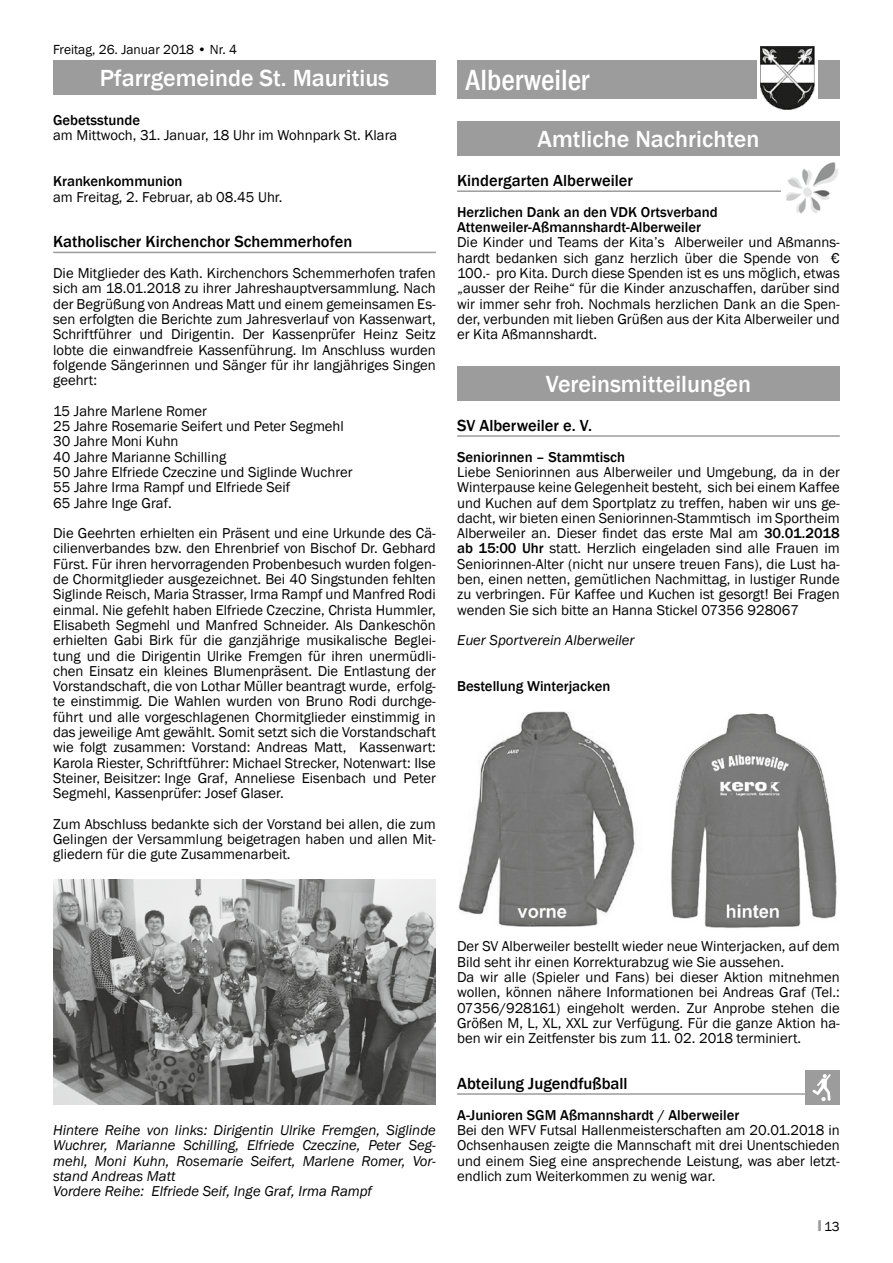
<style>
.page{position:relative;width:893px;height:1263px;background:#fff}
.page>*{position:absolute;margin:0;border:0;box-sizing:border-box;transform-origin:0 0}
.t1{font:500 condensed 30px "Franklin Gothic";color:#fff}
.t2{font:500 24px "Franklin Gothic";color:#fff}
.t3{font:500 16.5px "Franklin Gothic";color:#000}
.t4{font:14.7px/15.3px "Franklin Gothic";color:#000;text-align:justify}
.t5{font:italic 14.7px/15.3px "Franklin Gothic";color:#000}
.t6{font:500 14.7px/15.3px "Franklin Gothic";color:#000}
.t7{font:13.5px "Franklin Gothic";color:#000}
.s1{font-weight:500}
.s2{font-family:"Impact";color:#9c9c9d}
</style>
<div class="page">
<hr style="left:457px;top:190px;width:383px;height:2px;background:#9c9c9d">
<hr style="left:457px;top:435px;width:383px;height:2px;background:#9c9c9d">
<hr style="left:457px;top:1093px;width:383px;height:2px;background:#9c9c9d">
<div style="left:457px;top:60px;width:383px;height:38px;background:#9c9c9d"></div>
<div style="left:757px;top:47px;width:61px;height:63px;background:linear-gradient(to bottom,#fff,#fff)"></div>
<img style="left:761px;top:47px;width:53px;height:63px">
<div style="left:457px;top:122px;width:383px;height:34px;background:#9c9c9d"></div>
<img style="left:781px;top:162px;width:59px;height:51px">
<div style="left:457px;top:366px;width:383px;height:34px;background:#9c9c9d"></div>
<img style="left:458px;top:711px;width:379px;height:217px">
<div style="left:806px;top:1070px;width:34px;height:35px;background:#9c9c9d"></div>
<svg style="left:812px;top:1074px;width:19px;height:27px"></svg>
<hr style="left:53px;top:252px;width:383px;height:1px;background:#9c9c9d">
<div style="left:53px;top:60px;width:383px;height:34px;background:#9c9c9d"></div>
<img style="left:53px;top:879px;width:383px;height:225px">
<p class="t7" style="left:53px;top:41px;width:186px">Freitag, 26. Januar 2018 • Nr. 4</p>
<h2 class="t2" style="left:100px;top:63px;width:291px">Pfarrgemeinde St. Mauritius</h2>
<p class="t6" style="left:53px;top:113px;width:89px">Gebetsstunde</p>
<p class="t4" style="left:53px;top:128px;width:346px">am Mittwoch, 31. Januar, 18 Uhr im Wohnpark St. Klara</p>
<p class="t6" style="left:53px;top:174px;width:131px">Krankenkommunion</p>
<p class="t4" style="left:53px;top:189px;width:231px">am Freitag, 2. Februar, ab 08.45 Uhr.</p>
<p class="t3" style="left:53px;top:232px;width:301px">Katholischer Kirchenchor Schemmerhofen</p>
<p class="t4" style="left:53px;top:266px;width:384px">Die Mitglieder des Kath. Kirchenchors Schemmerhofen trafen sich am 18.01.2018 zu ihrer Jahreshauptversammlung. Nach der Begrüßung von Andreas Matt und einem gemeinsamen Es&shy;sen erfolgten die Berichte zum Jahresverlauf von Kassenwart, Schriftführer und Dirigentin. Der Kassenprüfer Heinz Seitz lobte die einwandfreie Kassenführung. Im Anschluss wurden folgende Sängerinnen und Sänger für ihr langjähriges Singen geehrt:</p>
<p class="t4" style="left:53px;top:403px;width:301px;text-align:left">15 Jahre Marlene Romer<br>25 Jahre Rosemarie Seifert und Peter Segmehl<br>30 Jahre Moni Kuhn<br>40 Jahre Marianne Schilling<br>50 Jahre Elfriede Czeczine und Siglinde Wuchrer<br>55 Jahre Irma Rampf und Elfriede Seif<br>65 Jahre Inge Graf.</p>
<p class="t4" style="left:53px;top:526px;width:384px">Die Geehrten erhielten ein Präsent und eine Urkunde des Cä&shy;cilienverbandes bzw. den Ehrenbrief von Bischof Dr. Gebhard Fürst. Für ihren hervorragenden Probenbesuch wurden folgen&shy;de Chormitglieder ausgezeichnet. Bei 40 Singstunden fehlten Siglinde Reisch, Maria Strasser, Irma Rampf und Manfred Rodi einmal. Nie gefehlt haben Elfriede Czeczine, Christa Hummler, Elisabeth Segmehl und Manfred Schneider. Als Dankeschön erhielten Gabi Birk für die ganzjährige musikalische Beglei&shy;tung und die Dirigentin Ulrike Fremgen für ihren unermüdli&shy;chen Einsatz ein kleines Blumenpräsent. Die Entlastung der Vorstandschaft, die von Lothar Müller beantragt wurde, erfolg&shy;te einstimmig. Die Wahlen wurden von Bruno Rodi durchge&shy;führt und alle vorgeschlagenen Chormitglieder einstimmig in das jeweilige Amt gewählt. Somit setzt sich die Vorstandschaft wie folgt zusammen: Vorstand: Andreas Matt, Kassenwart:<br>Karola Riester, Schriftführer: Michael Strecker, Notenwart: Ilse Steiner, Beisitzer: Inge Graf, Anneliese Eisenbach und Peter Segmehl, Kassenprüfer: Josef Glaser.</p>
<p class="t4" style="left:53px;top:817px;width:384px">Zum Abschluss bedankte sich der Vorstand bei allen, die zum Gelingen der Versammlung beigetragen haben und allen Mit&shy;gliedern für die gute Zusammenarbeit.</p>
<h1 class="t1" style="left:466px;top:60px;width:125px">Alberweiler</h1>
<h2 class="t2" style="left:538px;top:124px;width:223px">Amtliche Nachrichten</h2>
<p class="t3" style="left:457px;top:170px;width:177px">Kindergarten Alberweiler</p>
<p class="t6" style="left:457px;top:204px;width:262px">Herzlichen Dank an den VDK Ortsverband<br>Attenweiler-Aßmannshardt-Alberweiler</p>
<p class="t4" style="left:457px;top:235px;width:384px">Die Kinder und Teams der Kita’s Alberweiler und Aßmanns&shy;hardt bedanken sich ganz herzlich über die Spende von € 100.- pro Kita. Durch diese Spenden ist es uns möglich, etwas „ausser der Reihe“ für die Kinder anzuschaffen, darüber sind wir immer sehr froh. Nochmals herzlichen Dank an die Spen&shy;der, verbunden mit lieben Grüßen aus der Kita Alberweiler und er Kita Aßmannshardt.</p>
<h2 class="t2" style="left:546px;top:369px;width:207px">Vereinsmitteilungen</h2>
<p class="t3" style="left:457px;top:415px;width:136px">SV Alberweiler e. V.</p>
<p class="t6" style="left:457px;top:449px;width:169px">Seniorinnen – Stammtisch</p>
<p class="t4" style="left:457px;top:465px;width:384px">Liebe Seniorinnen aus Alberweiler und Umgebung, da in der Winterpause keine Gelegenheit besteht, sich bei einem Kaffee und Kuchen auf dem Sportplatz zu treffen, haben wir uns ge&shy;dacht, wir bieten einen Seniorinnen-Stammtisch im Sportheim Alberweiler an. Dieser findet das erste Mal am <span class="s1">30.01.2018 ab 15:00 Uhr</span> statt. Herzlich eingeladen sind alle Frauen im Seniorinnen-Alter (nicht nur unsere treuen Fans), die Lust ha&shy;ben, einen netten, gemütlichen Nachmittag, in lustiger Runde zu verbringen. Für Kaffee und Kuchen ist gesorgt! Bei Fragen wenden Sie sich bitte an Hanna Stickel 07356 928067</p>
<p class="t5" style="left:457px;top:633px;width:179px">Euer Sportverein Alberweiler</p>
<p class="t6" style="left:457px;top:679px;width:155px">Bestellung Winterjacken</p>
<p class="t5" style="left:53px;top:1123px;width:384px">Hintere Reihe von links: Dirigentin Ulrike Fremgen, Siglinde Wuchrer, Marianne Schilling, Elfriede Czeczine, Peter Seg&shy;mehl, Moni Kuhn, Rosemarie Seifert, Marlene Romer, Vor&shy;stand Andreas Matt<br>Vordere Reihe: Elfriede Seif, Inge Graf, Irma Rampf</p>
<p class="t4" style="left:457px;top:939px;width:384px;text-align:left">Der SV Alberweiler bestellt wieder neue Winterjacken, auf dem Bild seht ihr einen Korrekturabzug wie Sie aussehen.<br>Da wir alle (Spieler und Fans) bei dieser Aktion mitnehmen wollen, können nähere Informationen bei Andreas Graf (Tel.:<br>07356/928161) eingeholt werden. Zur Anprobe stehen die Größen M, L, XL, XXL zur Verfügung. Für die ganze Aktion ha&shy;ben wir ein Zeitfenster bis zum 11. 02. 2018 terminiert.</p>
<p class="t3" style="left:457px;top:1073px;width:172px">Abteilung Jugendfußball</p>
<p class="t6" style="left:457px;top:1107px;width:284px">A-Junioren SGM Aßmannshardt / Alberweiler</p>
<p class="t4" style="left:457px;top:1123px;width:384px">Bei den WFV Futsal Hallenmeisterschaften am 20.01.2018 in Ochsenhausen zeigte die Mannschaft mit drei Unentschieden und einem Sieg eine ansprechende Leistung, was aber letzt&shy;endlich zum Weiterkommen zu wenig war.</p>
<p class="t7" style="left:818px;top:1218px;width:23px"><span class="s2">I</span> 13</p>
</div>
